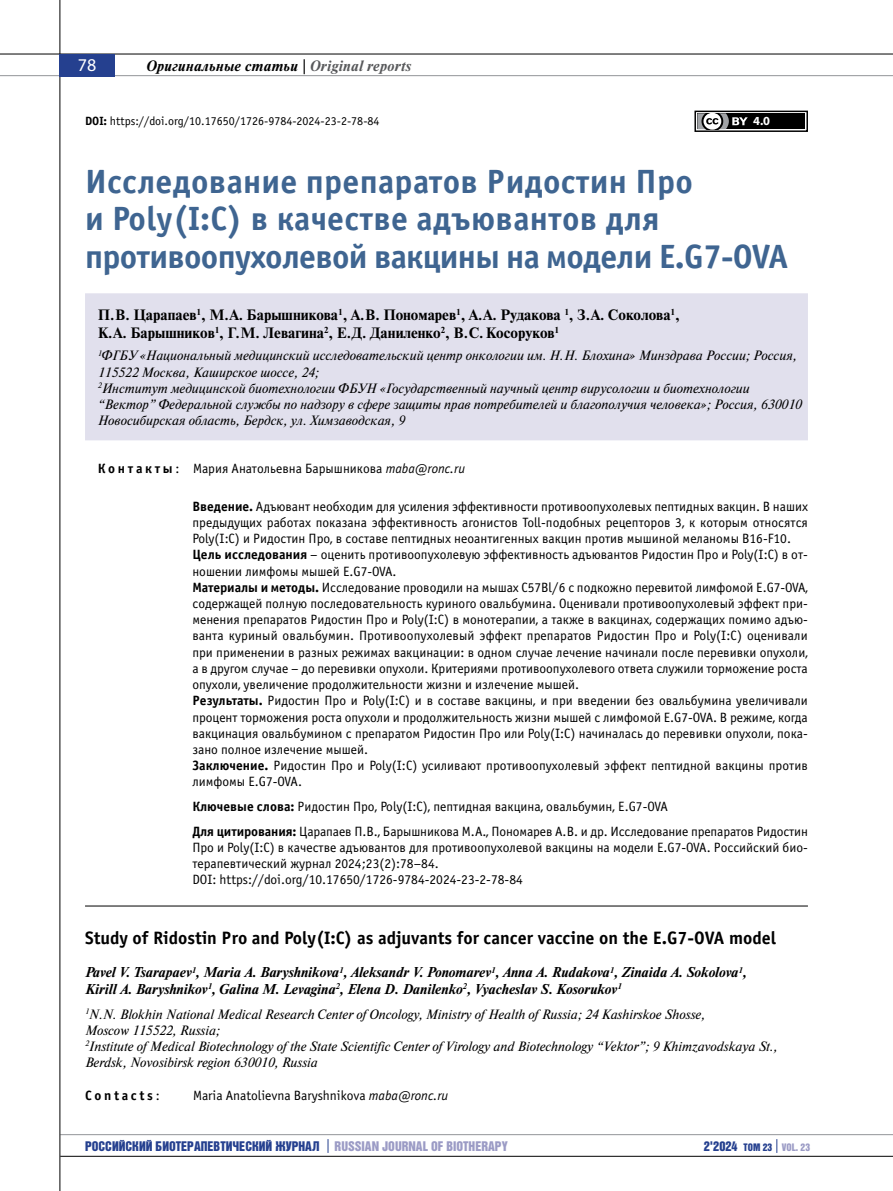
<style>
.page{position:relative;width:893px;height:1191px;background:#fff}
.page>*{position:absolute;margin:0;border:0;box-sizing:border-box;transform-origin:0 0}
.t1{font:700 33.75px/37.5px "Officina Sans C";letter-spacing:.01em;color:#3f6591}
.t2{font:700 18px "Officina Sans C";color:#000}
.t3{font:18px "Myriad Pro";color:#fff}
.t4{font:700 15px/18px "Newton C";color:#000}
.t5{font:italic 700 15px "Newton C";letter-spacing:.02em;color:#000}
.t6{font:italic 700 14.25px/16.5px "Newton C";color:#000}
.t7{font:13.5px/16.2px "Officina Sans C";color:#000}
.t8{font:italic 13.5px/16.2px "Newton C";color:#000}
.t9{font:13.5px "Bastion Kontrast Alt C";color:#25408f}
.t10{font:700 13.5px "Officina Sans C";letter-spacing:.2em;color:#000}
.t11{font:700 12.45px "Myriad Pro";color:#fff}
.t12{font:12px "Officina Sans C";color:#000}
.s1{color:#58595b}
.s2{font-weight:700}
.s3{font-style:italic}
.s4{font-weight:400}
.s5{color:#9b9bc5}
.s6{font-size:10.5px}
.s7{font-size:10.5px;color:#9b9bc5}
</style>
<div class="page">
<hr style="left:60px;top:1134px;width:833px;height:1px;background:#939598">
<hr style="left:60px;top:1155px;width:833px;height:1px;background:#000">
<hr style="left:60px;top:0;width:1px;height:1191px;background:#000">
<hr style="left:0;top:54px;width:893px;height:1px;background:#000">
<hr style="left:0;top:75px;width:893px;height:1px;background:#939598">
<div style="left:60px;top:54px;width:55px;height:22px;background:#25408f"></div>
<svg style="left:328px;top:1139px;width:1px;height:13px"></svg>
<svg style="left:776px;top:1139px;width:1px;height:13px"></svg>
<div style="left:85px;top:293px;width:723px;height:147px;background:#e1e0ed"></div>
<hr style="left:85px;top:905px;width:723px;height:1px;background:#000">
<svg style="left:697px;top:129px;width:29px;height:1px"></svg>
<div style="left:694px;top:111px;width:114px;height:21px;border:1px solid #000"></div>
<div style="left:697px;top:113px;width:108px;height:16px;background:#000"></div>
<svg style="left:697px;top:113px;width:51px;height:16px"></svg>
<h2 class="t3" style="left:78px;top:54px;width:20px">78</h2>
<p class="t5" style="left:147px;top:57px;width:266px">Оригинальные статьи | <span class="s1">Original reports</span></p>
<p class="t12" style="left:85px;top:115px;width:296px"><span class="s2">DOI:</span> https://doi.org/10.17650/1726-9784-2024-23-2-78-84</p>
<p class="t11" style="left:753px;top:113px;width:18px">4.0</p>
<h1 class="t1" style="left:85px;top:163px;width:704px">Исследование препаратов Ридостин Про<br>и Poly(I:C) в качестве адъювантов для противоопухолевой вакцины на модели E.G7‑OVA</h1>
<p class="t4" style="left:98px;top:306px;width:584px">П.В. Царапаев<sup>1</sup>, М.А. Барышникова<sup>1</sup>, А.В. Пономарев<sup>1</sup>, А.А. Рудакова <sup>1</sup>, З.А. Соколова<sup>1</sup>,<br>К.А. Барышников<sup>1</sup>, Г.М. Левагина<sup>2</sup>, Е.Д. Даниленко<sup>2</sup>, В.С.Косоруков<sup>1</sup></p>
<p class="t8" style="left:98px;top:348px;width:705px"><sup>1</sup>ФГБУ «Национальный медицинский исследовательский центр онкологии им. Н.Н. Блохина» Минздрава России; Россия, 115522 Москва, Каширское шоссе, 24;<br><sup>2</sup>Институт медицинской биотехнологии ФБУН «Государственный научный центр вирусологии и биотехнологии “Вектор” Федеральной службы по надзору в сфере защиты прав потребителей и благополучия человека»; Россия, 630010<br>Новосибирская область, Бердск, ул. Химзаводская, 9</p>
<p class="t7" style="left:98px;top:461px;width:369px"><span class="s2">К о н т а к т ы</span> : Мария Анатольевна Барышникова <span class="s3">maba@ronc.ru</span></p>
<p class="t7" style="left:192px;top:498px;width:617px"><span class="s2">Введение.</span> Адъювант необходим для усиления эффективности противоопухолевых пептидных вакцин. В наших предыдущих работах показана эффективность агонистов Toll-подобных рецепторов 3, к которым относятся Poly(I:C) и Ридостин Про, в составе пептидных неоантигенных вакцин против мышиной меланомы B16‑F10.<br><span class="s2">Цель исследования</span> – оценить противоопухолевую эффективность адъювантов Ридостин Про и Poly(I:C) в от&shy;ношении лимфомы мышей E.G7‑OVA.<br><span class="s2">Материалы и методы.</span> Исследование проводили на мышах C57Bl/6 с подкожно перевитой лимфомой E.G7‑OVA, содержащей полную последовательность куриного овальбумина. Оценивали противоопухолевый эффект при&shy;менения препаратов Ридостин Про и Poly(I:C) в монотерапии, а также в вакцинах, содержащих помимо адъю&shy;ванта куриный овальбумин. Противоопухолевый эффект препаратов Ридостин Про и Poly(I:C) оценивали при применении в разных режимах вакцинации: в одном случае лечение начинали после перевивки опухоли, а в другом случае – до перевивки опухоли. Критериями противоопухолевого ответа служили торможение роста опухоли, увеличение продолжительности жизни и излечение мышей.<br><span class="s2">Результаты.</span> Ридостин Про и Poly(I:C) и в составе вакцины, и при введении без овальбумина увеличивали процент торможения роста опухоли и продолжительность жизни мышей с лимфомой E.G7‑OVA. В режиме, когда вакцинация овальбумином с препаратом Ридостин Про или Poly(I:C) начиналась до перевивки опухоли, пока&shy;зано полное излечение мышей.<br><span class="s2">Заключение.</span> Ридостин Про и Poly(I:C) усиливают противоопухолевый эффект пептидной вакцины против лимфомы E.G7‑OVA.</p>
<p class="t7" style="left:192px;top:794px;width:617px;line-height:24.8px"><span class="s2">Ключевые слова:</span> Ридостин Про, Poly(I:C), пептидная вакцина, овальбумин, E.G7‑OVA<br><span class="s2">Для цитирования:</span> Царапаев П.В., Барышникова М.А., Пономарев А.В. и др. Исследование препаратов Ридостин</p>
<p class="t7" style="left:192px;top:839px;width:617px">Про и Poly(I:C) в качестве адъювантов для противоопухолевой вакцины на модели E.G7‑OVA. Российский био&shy;терапевтический журнал 2024;23(2):78–84.<br>DOI: https://doi.org/10.17650/1726-9784-2024-23-2-78-84</p>
<h2 class="t2" style="left:85px;top:928px;width:692px">Study of Ridostin Pro and Poly(I:C) as adjuvants for cancer vaccine on the E.G7‑OVA model</h2>
<p class="t6" style="left:85px;top:964px;width:663px">Pavel V. Tsarapaev<sup>1</sup>, Maria A. Baryshnikova<sup>1</sup>, Aleksandr V. Ponomarev<sup>1</sup>, Anna A. Rudakova<sup>1</sup>, Zinaida A. Sokolova<sup>1</sup>,<br>Kirill A. Baryshnikov<sup>1</sup>, Galina M. Levagina<sup>2</sup>, Elena D. Danilenko<sup>2</sup>, Vyacheslav S. Kosorukov<sup>1</sup></p>
<p class="t8" style="left:85px;top:1005px;width:694px"><sup>1</sup>N.N. Blokhin National Medical Research Center of Oncology, Ministry of Health of Russia; 24 Kashirskoe Shosse,<br>Moscow 115522, Russia;<br><sup>2</sup>Institute of Medical Biotechnology of the State Scientific Center of Virology and Biotechnology “Vektor”; 9 Khimzavodskaya St., Berdsk, Novosibirsk region 630010, Russia</p>
<p class="t10" style="left:85px;top:1088px;width:76px">Contacts<span class="s4">:</span></p>
<p class="t7" style="left:193px;top:1088px;width:257px">Maria Anatolievna Baryshnikova <span class="s3">maba@ronc.ru</span></p>
<p class="t9" style="left:85px;top:1139px;width:424px">РОССИЙСКИЙ БИОТЕРАПЕВТИЧЕСКИЙ ЖУРНАЛ <span class="s5">RUSSIAN JOURNAL OF BIOTHERAPY</span></p>
<p class="t9" style="left:704px;top:1139px;width:108px">2'2024 <span class="s6">ТО М 23</span> <span class="s7">VOL. 23</span></p>
</div>
